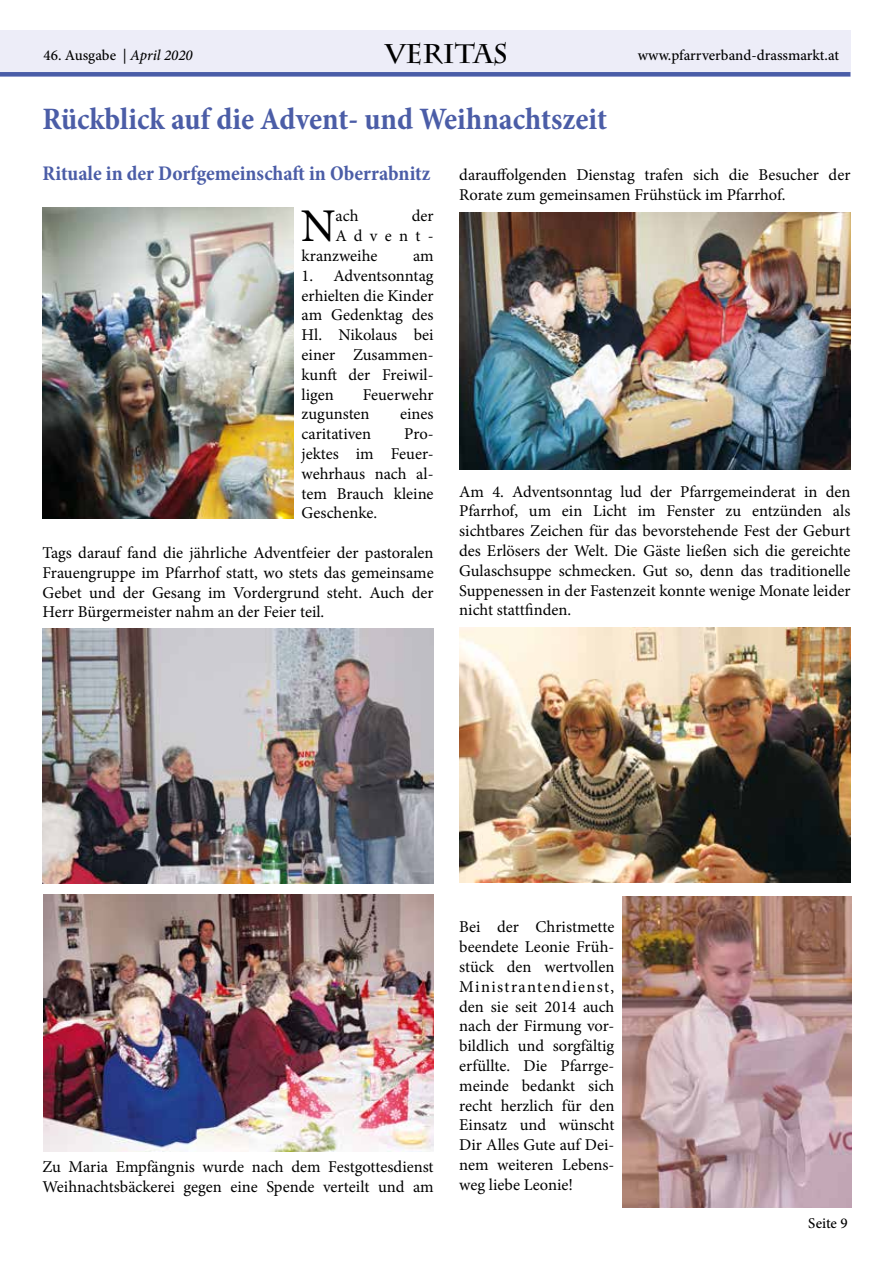
<style>
.page{position:relative;width:893px;height:1263px;background:#fff}
.page>*{position:absolute;margin:0;border:0;box-sizing:border-box;transform-origin:0 0}
.t1{font:46.95px "Minion Pro";color:#000}
.t2{font:700 condensed 31.5px "Minion Pro";color:#4b5da7}
.t3{font:700 27px "Charlemagne Std";color:#000}
.t4{font:700 condensed 21px "Minion Pro";color:#4b5da7}
.t5{font:16.5px/19.8px "Minion Pro";color:#000;text-align:justify}
.t6{font:500 15px "Minion Pro";color:#000}
.s1{font-style:italic}
</style>
<div class="page">
<div style="left:0;top:30px;width:850px;height:47px;background:#ededf8"></div>
<div style="left:0;top:72px;width:850px;height:5px;background:#4a5da8"></div>
<img style="left:42px;top:207px;width:251px;height:311px">
<img style="left:42px;top:629px;width:392px;height:255px">
<img style="left:459px;top:212px;width:391px;height:257px">
<img style="left:43px;top:895px;width:391px;height:256px">
<img style="left:459px;top:627px;width:391px;height:255px">
<img style="left:623px;top:897px;width:229px;height:311px">
<p class="t6" style="left:44px;top:46px;width:151px">46. Ausgabe | <span class="s1">April 2020</span></p>
<h3 class="t3" style="left:385px;top:38px;width:124px">VERITAS</h3>
<p class="t6" style="left:638px;top:46px;width:203px">www.pfarrverband-drassmarkt.at</p>
<h2 class="t2" style="left:43px;top:97px;width:566px">Rückblick auf die Advent- und Weihnachtszeit</h2>
<p class="t4" style="left:42px;top:159px;width:390px">Rituale in der Dorfgemeinschaft in Oberrabnitz</p>
<h1 class="t1" style="left:301px;top:195px;width:36px">N</h1>
<p class="t5" style="left:336px;top:206px;width:24px">ach</p>
<p class="t5" style="left:412px;top:206px;width:23px">der</p>
<p class="t5" style="left:459px;top:165px;width:393px">darauffolgenden Dienstag trafen sich die Besucher der<br>Rorate zum gemeinsamen Frühstück im Pfarrhof.</p>
<p class="t5" style="left:336px;top:226px;width:100px">Advent-</p>
<p class="t5" style="left:302px;top:246px;width:77px">kranzweihe</p>
<p class="t5" style="left:413px;top:246px;width:22px">am</p>
<p class="t5" style="left:302px;top:266px;width:134px">1. Adventsonntag erhielten die Kinder am Gedenktag des Hl. Nikolaus bei einer Zusammen&shy;kunft der Freiwil&shy;ligen</p>
<p class="t5" style="left:302px;top:384px;width:134px;text-indent:61px">Feuerwehr zugunsten</p>
<p class="t5" style="left:400px;top:404px;width:35px">eines</p>
<p class="t5" style="left:302px;top:424px;width:134px;text-indent:103px">Pro&shy;jektes im Feuer&shy;wehrhaus nach al&shy;tem Brauch kleine Geschenke.</p>
<p class="t5" style="left:42px;top:543px;width:393px">Tags darauf fand die jährliche Adventfeier der pastoralen Frauengruppe im Pfarrhof statt, wo stets das gemeinsame Gebet und der Gesang im Vordergrund steht. Auch der Herr Bürgermeister nahm an der Feier teil.</p>
<p class="t5" style="left:302px;top:424px;width:71px">caritativen</p>
<p class="t5" style="left:459px;top:482px;width:393px">Am 4. Adventsonntag lud der Pfarrgemeinderat in den Pfarrhof, um ein Licht im Fenster zu entzünden als sichtbares Zeichen für das bevorstehende Fest der Geburt des Erlösers der Welt. Die Gäste ließen sich die gereichte Gulaschsuppe schmecken. Gut so, denn das traditionelle Suppenessen in der Fastenzeit konnte wenige Monate leider nicht stattfinden.</p>
<p class="t5" style="left:42px;top:1157px;width:393px">Zu Maria Empfängnis wurde nach dem Festgottesdienst<br>Weihnachtsbäckerei gegen eine Spende verteilt und am</p>
<p class="t5" style="left:459px;top:917px;width:157px">Bei der Christmette beendete Leonie Früh&shy;stück den wertvollen Ministrantendienst, den sie seit 2014 auch nach der Firmung vor&shy;bildlich und sorgfältig erfüllte. Die Pfarrge&shy;meinde bedankt sich recht herzlich für den Einsatz und wünscht Dir Alles Gute auf Dei&shy;nem weiteren Lebens&shy;weg liebe Leonie!</p>
<p class="t6" style="left:808px;top:1213px;width:41px">Seite 9</p>
</div>
